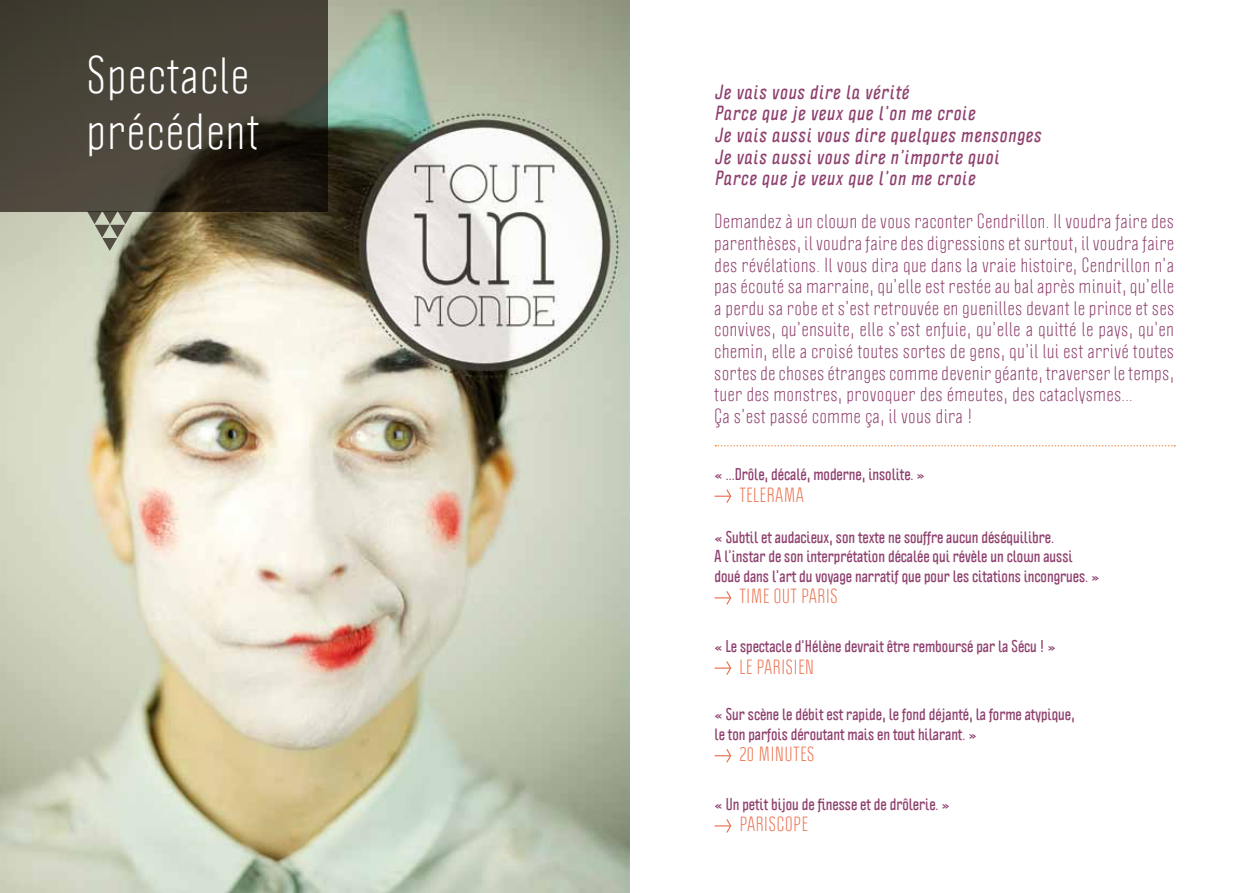
<style>
.page{position:relative;width:1259px;height:893px;background:#fff}
.page>*{position:absolute;margin:0;border:0;box-sizing:border-box;transform-origin:0 0}
.t1{font:46.35px/55.7px "Politica";letter-spacing:.05em;color:#fff}
.t2{font:18px/21.6px "Politica";letter-spacing:.05em;color:#8e3f6d}
.t3{font:italic 700 18px/21.6px "Politica";letter-spacing:.05em;color:#8e3f6d}
.t4{font:18px "Politica";letter-spacing:.05em;color:#eb704e}
.t5{font:700 15px/19.5px "Politica";color:#8e3f6d}
</style>
<div class="page">
<img style="left:0;top:0;width:629px;height:893px">
<svg style="left:0;top:0;width:327px;height:211px;background:#413c31"></svg>
<svg style="left:87px;top:211px;width:46px;height:40px;background:#9d9f8d"></svg>
<svg style="left:714px;top:490px;width:17px;height:13px"></svg>
<svg style="left:714px;top:591px;width:17px;height:13px"></svg>
<svg style="left:714px;top:661px;width:17px;height:14px"></svg>
<svg style="left:714px;top:749px;width:17px;height:13px"></svg>
<svg style="left:714px;top:819px;width:17px;height:13px"></svg>
<svg style="left:715px;top:445px;width:460px;height:1px"></svg>
<h1 class="t1" style="left:87px;top:48px;width:173px">Spectacle précédent</h1>
<p class="t3" style="left:714px;top:81px;width:328px">Je vais vous dire la vérité<br>Parce que je veux que l’on me croie<br>Je vais aussi vous dire quelques mensonges Je vais aussi vous dire n’importe quoi Parce que je veux que l’on me croie</p>
<p class="t2" style="left:714px;top:211px;width:461px">Demandez à un clown de vous raconter Cendrillon. Il voudra faire des parenthèses, il voudra faire des digressions et surtout, il voudra faire des révélations. Il vous dira que dans la vraie histoire, Cendrillon n’a pas écouté sa marraine, qu’elle est restée au bal après minuit, qu’elle a perdu sa robe et s’est retrouvée en guenilles devant le prince et ses convives, qu’ensuite, elle s’est enfuie, qu’elle a quitté le pays, qu’en chemin, elle a croisé toutes sortes de gens, qu’il lui est arrivé toutes sortes de choses étranges comme devenir géante, traverser le temps, tuer des monstres, provoquer des émeutes, des cataclysmes...<br>Ça s’est passé comme ça, il vous dira !</p>
<p class="t5" style="left:714px;top:464px;width:212px">« ...Drôle, décalé, moderne, insolite. »</p>
<p class="t4" style="left:740px;top:483px;width:65px">TELERAMA</p>
<p class="t5" style="left:714px;top:527px;width:386px">« Subtil et audacieux, son texte ne souffre aucun déséquilibre.<br>A l’instar de son interprétation décalée qui révèle un clown aussi doué dans l’art du voyage narratif que pour les citations incongrues. »</p>
<p class="t4" style="left:740px;top:585px;width:99px">TIME OUT PARIS</p>
<p class="t5" style="left:714px;top:636px;width:343px">« Le spectacle d’Hélène devrait être remboursé par la Sécu ! »</p>
<p class="t4" style="left:740px;top:655px;width:76px">LE PARISIEN</p>
<p class="t5" style="left:714px;top:704px;width:362px">« Sur scène le débit est rapide, le fond déjanté, la forme atypique, le ton parfois déroutant mais en tout hilarant. »</p>
<p class="t4" style="left:740px;top:743px;width:76px">20 MINUTES</p>
<p class="t5" style="left:714px;top:794px;width:237px">« Un petit bijou de finesse et de drôlerie. »</p>
<p class="t4" style="left:740px;top:813px;width:70px">PARISCOPE</p>
</div>
